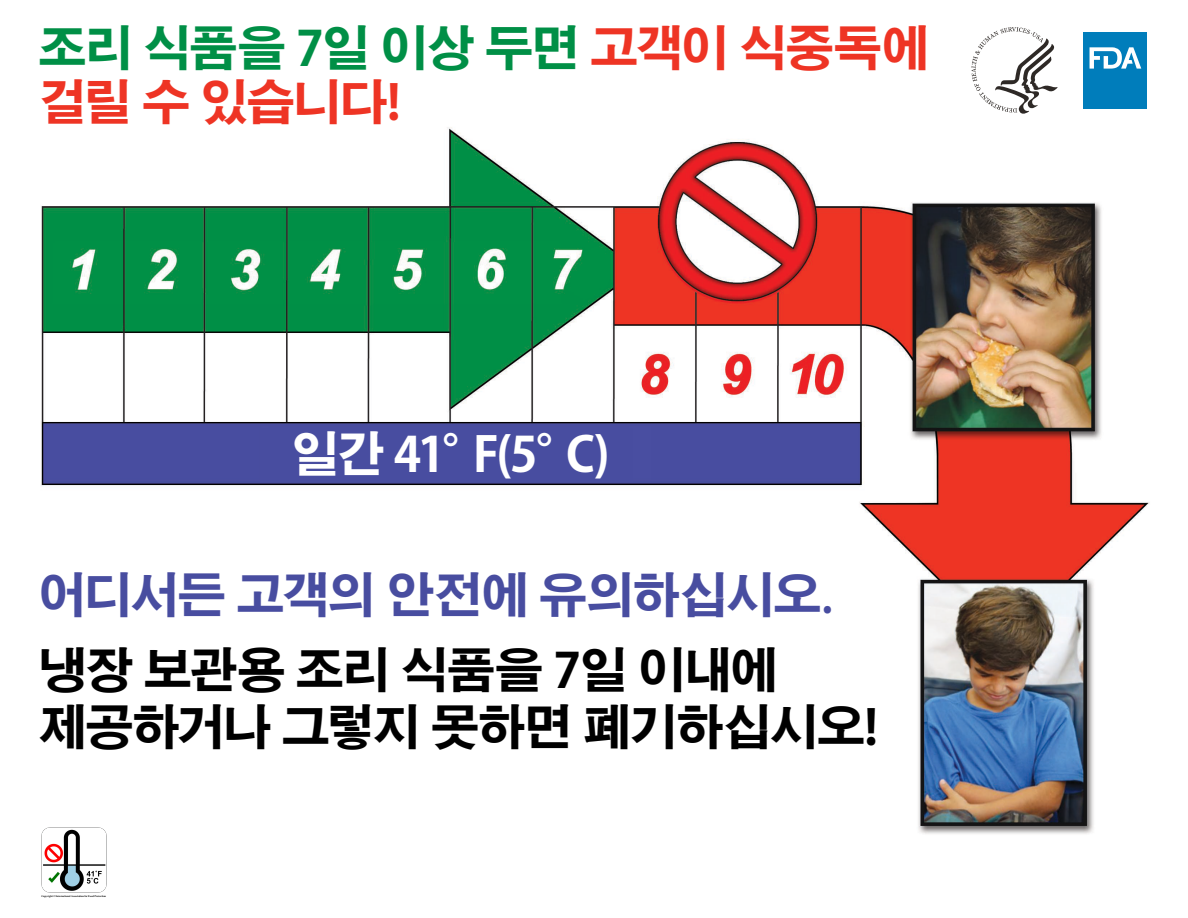
<style>
.page{position:relative;width:1188px;height:918px;background:#fff}
.page>*{position:absolute;margin:0;border:0;box-sizing:border-box;transform-origin:0 0}
.t1{font:700 48px/74.6px "Adobe Gothic Std";letter-spacing:-.03em;color:#484da0}
.t2{font:700 48px/54px "Adobe Gothic Std";letter-spacing:-.035em;color:#ee3424}
.t3{font:700 48px "Adobe Gothic Std";letter-spacing:-.035em;color:#000}
.t4{font:700 48px "Adobe Gothic Std";color:#fff}
.t5{font:700 2.7px "Times New Roman";letter-spacing:-.005em;color:#000}
.s1{color:#008f46}
.s2{font-family:"Adobe Heiti Std";font-weight:400}
.s3{color:#000}
</style>
<div class="page">
<img style="left:41px;top:32px;width:1109px;height:802px">
<div style="left:164px;top:24px;width:861px;height:100px;background:#fff"></div>
<div style="left:108px;top:587px;width:682px;height:61px;background:#fff"></div>
<div style="left:261px;top:428px;width:372px;height:54px;background:#484da0"></div>
<div style="left:169px;top:687px;width:569px;height:112px;background:#fff"></div>
<div style="left:35px;top:814px;width:85px;height:85px;background:#fff"></div>
<div style="left:1083px;top:33px;width:64px;height:76px;background:#007dbb"></div>
<svg style="left:1090px;top:47px;width:51px;height:22px"></svg>
<svg style="left:971px;top:27px;width:87px;height:87px"></svg>
<img style="left:41px;top:828px;width:65px;height:65px">
<p class="t2" style="left:38px;top:22px;width:892px"><span class="s1">조리 식품을 7일 이상 두면</span> 고객이 식중독에 걸릴 수 있습니다!</p>
<p class="t4" style="left:291px;top:425px;width:320px">일간 41°F(5°C)</p>
<p class="t1" style="left:38px;top:559px;width:796px">어디서든 고객의 안전에 유의하십시오<span class="s2">. </span><span class="s3">냉장 보관용 조리 식품을 7일 이내에</span></p>
<p class="t3" style="left:38px;top:699px;width:841px">제공하거나 그렇지 못하면 폐기하십시오!</p>
<p class="t5" style="left:41px;top:894px;width:66px">Copyright © International Association for Food Protection</p>
</div>
